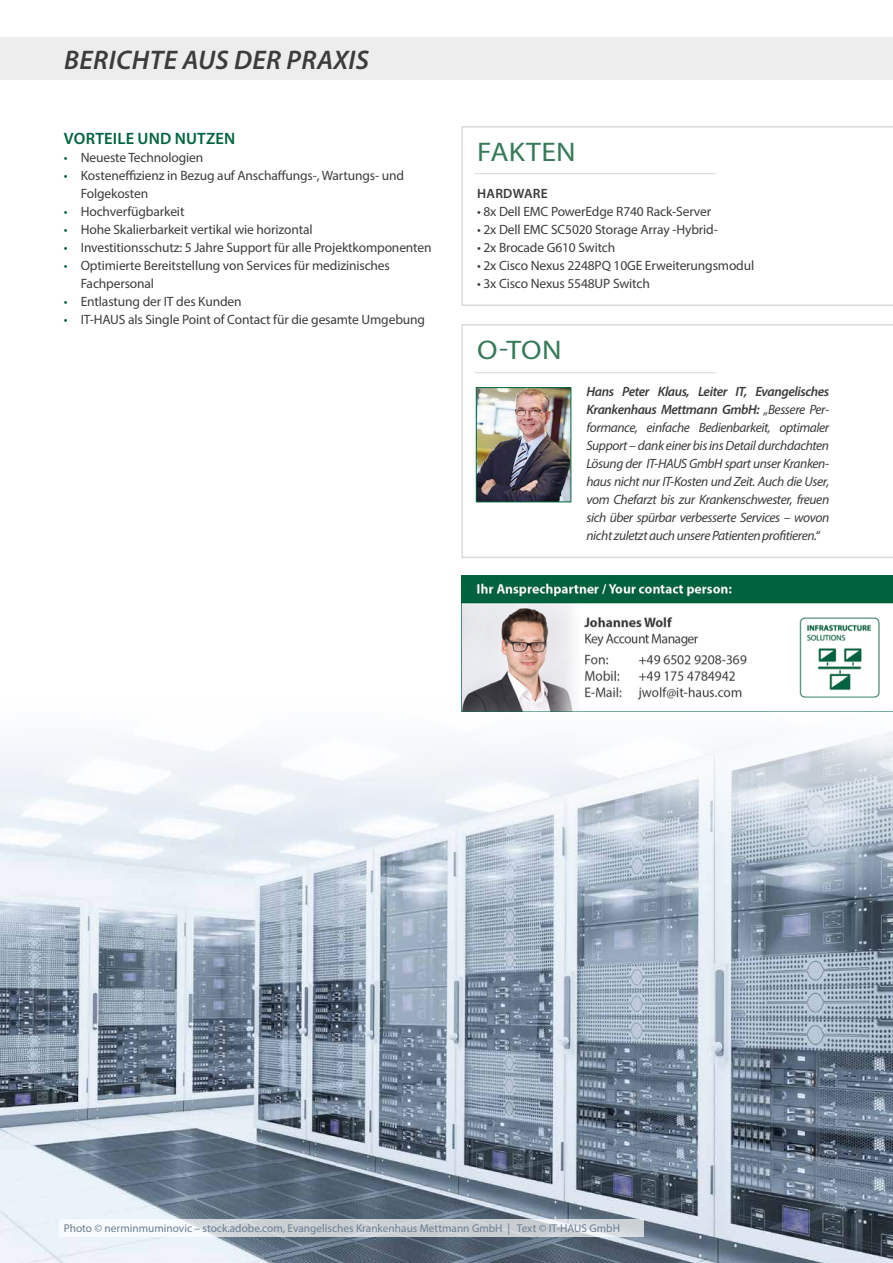
<style>
.page{position:relative;width:893px;height:1263px;background:#fff}
.page>*{position:absolute;margin:0;border:0;box-sizing:border-box;transform-origin:0 0}
.t1{font:italic 600 27px "Myriad Pro";letter-spacing:.015em;color:#3c3c3b}
.t2{font:27px "Myriad Pro";letter-spacing:.005em;color:#377a5a;scale:1.1 1}
.t3{font:600 16.5px "Myriad Pro";letter-spacing:.01em;color:#00643e}
.t4{font:13.5px/18px "Myriad Pro";letter-spacing:-.01em;color:#3c3c3b}
.t5{font:italic 13.5px/18px "Myriad Pro";letter-spacing:-.03em;color:#3c3c3b;text-align:justify}
.t6{font:600 13.5px "Myriad Pro";letter-spacing:.02em;color:#3c3c3b}
.t7{font:11.25px "Myriad Pro";color:#6b7d91}
.s1{color:#00643e}
.s2{font-weight:600}
</style>
<div class="page">
<div style="left:0;top:37px;width:893px;height:43px;background:#ededed"></div>
<svg style="left:461px;top:126px;width:432px;height:180px"></svg>
<hr style="left:475px;top:173px;width:241px;height:1px;background:#dedede">
<svg style="left:461px;top:324px;width:432px;height:234px"></svg>
<hr style="left:475px;top:372px;width:241px;height:1px;background:#dedede">
<img style="left:461px;top:576px;width:432px;height:126px">
<img style="left:0;top:702px;width:893px;height:561px">
<svg style="left:60px;top:1219px;width:584px;height:18px;fill:#ced4d9"></svg>
<img style="left:478px;top:389px;width:91px;height:111px">
<div style="left:476px;top:387px;width:95px;height:115px;border:1px solid #00643e"></div>
<h1 class="t1" style="left:64px;top:42px;width:307px">BERICHTE AUS DER PRAXIS</h1>
<p class="t3" style="left:64px;top:128px;width:173px">VORTEILE UND NUTZEN</p>
<p class="t4" style="left:64px;top:148px;width:141px"><span class="s1">•</span> Neueste Technologien</p>
<p class="t4" style="left:81px;top:166px;width:325px;text-indent:-17px"><span class="s1">•</span> Kosteneffizienz in Bezug auf Anschaffungs-, Wartungs- und<br>Folgekosten</p>
<p class="t4" style="left:64px;top:202px;width:122px"><span class="s1">•</span> Hochverfügbarkeit</p>
<p class="t4" style="left:64px;top:220px;width:250px"><span class="s1">•</span> Hohe Skalierbarkeit vertikal wie horizontal</p>
<p class="t4" style="left:64px;top:238px;width:369px"><span class="s1">•</span> Investitionsschutz: 5 Jahre Support für alle Projektkomponenten</p>
<p class="t4" style="left:81px;top:256px;width:311px;text-indent:-17px"><span class="s1">•</span> Optimierte Bereitstellung von Services für medizinisches<br>Fachpersonal</p>
<p class="t4" style="left:64px;top:292px;width:179px"><span class="s1">•</span> Entlastung der IT des Kunden</p>
<p class="t4" style="left:64px;top:310px;width:363px"><span class="s1">•</span> IT-HAUS als Single Point of Contact für die gesamte Umgebung</p>
<h1 class="t2" style="left:477px;top:135px;width:91px">FAKTEN</h1>
<p class="t6" style="left:477px;top:185px;width:72px">HARDWARE</p>
<p class="t4" style="left:477px;top:202px;width:236px">• 8x Dell EMC PowerEdge R740 Rack-Server</p>
<p class="t4" style="left:477px;top:220px;width:242px">• 2x Dell EMC SC5020 Storage Array -Hybrid-</p>
<p class="t4" style="left:477px;top:238px;width:140px">• 2x Brocade G610 Switch</p>
<p class="t4" style="left:477px;top:256px;width:279px">• 2x Cisco Nexus 2248PQ 10GE Erweiterungsmodul</p>
<p class="t4" style="left:477px;top:274px;width:174px">• 3x Cisco Nexus 5548UP Switch</p>
<h1 class="t2" style="left:477px;top:333px;width:78px">O-TON</h1>
<p class="t5" style="left:586px;top:382px;width:244px"><span class="s2">Hans Peter Klaus, Leiter IT, Evangelisches Krankenhaus Mettmann GmbH:</span> „Bessere Per&shy;formance, einfache Bedienbarkeit, optimaler Support – dank einer bis ins Detail durchdachten Lösung der IT-HAUS GmbH spart unser Kranken&shy;haus nicht nur IT-Kosten und Zeit. Auch die User, vom Chefarzt bis zur Krankenschwester, freuen sich über spürbar verbesserte Services – wovon nicht zuletzt auch unsere Patienten profitieren.“</p>
<p class="t7" style="left:64px;top:1221px;width:558px">Photo © nerminmuminovic – stock.adobe.com, Evangelisches Krankenhaus Mettmann GmbH | Text © IT-HAUS GmbH</p>
</div>
